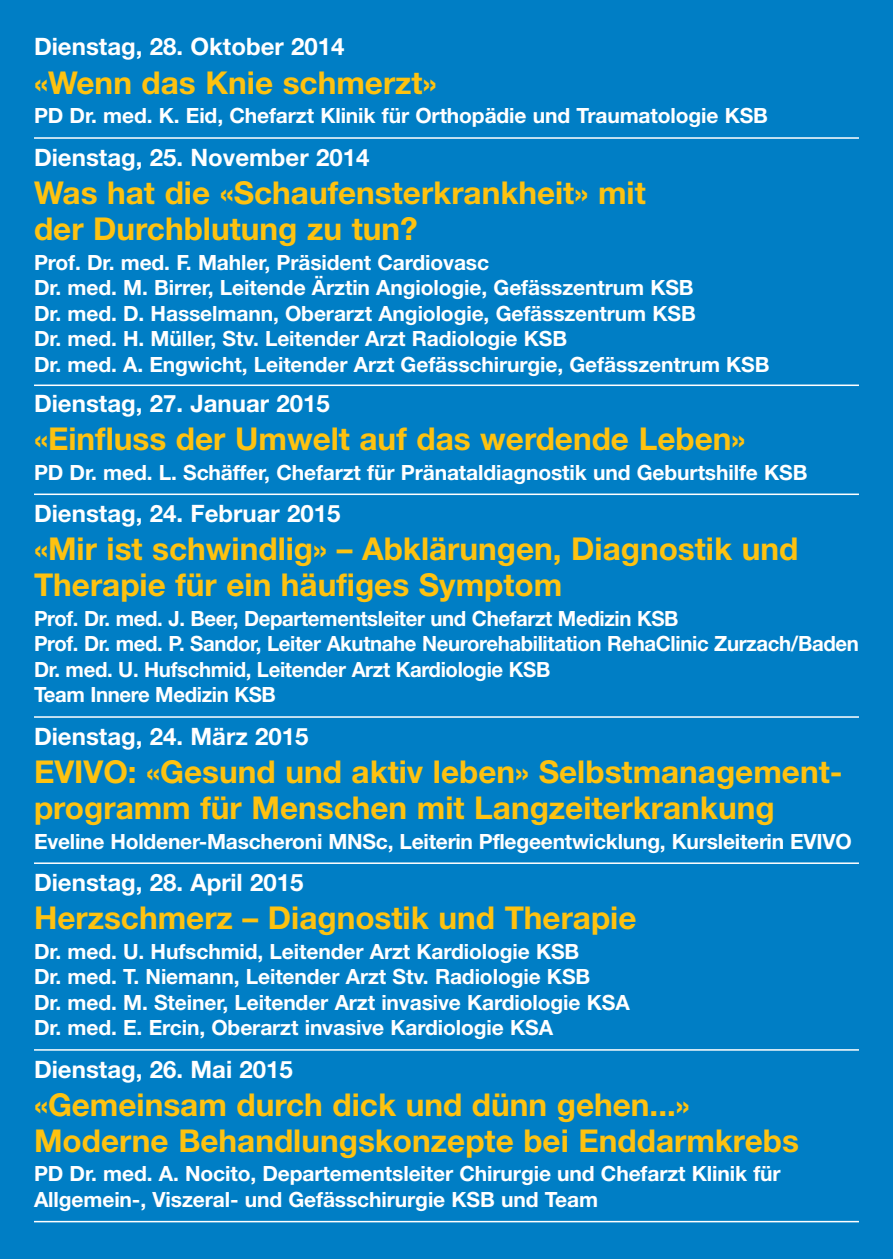
<style>
.page{position:relative;width:893px;height:1259px;background:#007ec5}
.page>*{position:absolute;margin:0;border:0;box-sizing:border-box;transform-origin:0 0}
.t1{font:700 31.5px/36px "Helvetica Neue LT Std";color:#fec210}
.t2{font:700 24px "Helvetica Neue LT Std";color:#fff}
.t3{font:700 21px/25.5px "Helvetica Neue LT Std";letter-spacing:-.005em;color:#fff}
</style>
<div class="page">
<hr style="left:34px;top:137px;width:825px;height:2px;background:#fff">
<hr style="left:34px;top:384px;width:825px;height:2px;background:#fff">
<hr style="left:34px;top:493px;width:825px;height:2px;background:#fff">
<hr style="left:34px;top:716px;width:825px;height:2px;background:#fff">
<hr style="left:34px;top:862px;width:825px;height:2px;background:#fff">
<hr style="left:34px;top:1049px;width:825px;height:1px;background:#fff">
<hr style="left:34px;top:1220px;width:825px;height:2px;background:#fff">
<p class="t2" style="left:34px;top:38px;width:312px">Dienstag, 28. Oktober 2014</p>
<h1 class="t1" style="left:34px;top:67px;width:404px">«Wenn das Knie schmerzt»</h1>
<p class="t3" style="left:34px;top:105px;width:736px">PD Dr. med. K. Eid, Chefarzt Klinik für Orthopädie und Traumatologie KSB</p>
<p class="t2" style="left:34px;top:148px;width:337px">Dienstag, 25. November 2014</p>
<h1 class="t1" style="left:34px;top:177px;width:613px">Was hat die «Schaufensterkrankheit» mit der Durchblutung zu tun?</h1>
<p class="t3" style="left:34px;top:251px;width:737px">Prof. Dr. med. F. Mahler, Präsident Cardiovasc<br>Dr. med. M. Birrer, Leitende Ärztin Angiologie, Gefässzentrum KSB<br>Dr. med. D. Hasselmann, Oberarzt Angiologie, Gefässzentrum KSB<br>Dr. med. H. Müller, Stv. Leitender Arzt Radiologie KSB<br>Dr. med. A. Engwicht, Leitender Arzt Gefässchirurgie, Gefässzentrum KSB</p>
<p class="t2" style="left:34px;top:394px;width:297px">Dienstag, 27. Januar 2015</p>
<h1 class="t1" style="left:34px;top:423px;width:713px">«Einfluss der Umwelt auf das werdende Leben»</h1>
<p class="t3" style="left:34px;top:461px;width:775px">PD Dr. med. L. Schäffer, Chefarzt für Pränataldiagnostik und Geburtshilfe KSB</p>
<p class="t2" style="left:34px;top:505px;width:308px">Dienstag, 24. Februar 2015</p>
<h1 class="t1" style="left:34px;top:533px;width:766px">«Mir ist schwindlig» – Abklärungen, Diagnostik und<br>Therapie für ein häufiges Symptom</h1>
<p class="t3" style="left:34px;top:607px;width:826px">Prof. Dr. med. J. Beer, Departementsleiter und Chefarzt Medizin KSB<br>Prof. Dr. med. P. Sandor, Leiter Akutnahe Neurorehabilitation RehaClinic Zurzach/Baden Dr. med. U. Hufschmid, Leitender Arzt Kardiologie KSB<br>Team Innere Medizin KSB</p>
<p class="t2" style="left:34px;top:727px;width:276px">Dienstag, 24. März 2015</p>
<h1 class="t1" style="left:34px;top:756px;width:810px">EVIVO: «Gesund und aktiv leben» Selbstmanagement&shy;programm für Menschen mit Langzeiterkrankung</h1>
<p class="t3" style="left:34px;top:830px;width:819px">Eveline Holdener-Mascheroni MNSc, Leiterin Pflegeentwicklung, Kursleiterin EVIVO</p>
<p class="t2" style="left:34px;top:873px;width:271px">Dienstag, 28. April 2015</p>
<h1 class="t1" style="left:34px;top:902px;width:604px">Herzschmerz – Diagnostik und Therapie</h1>
<p class="t3" style="left:34px;top:940px;width:597px">Dr. med. U. Hufschmid, Leitender Arzt Kardiologie KSB<br>Dr. med. T. Niemann, Leitender Arzt Stv. Radiologie KSB<br>Dr. med. M. Steiner, Leitender Arzt invasive Kardiologie KSA Dr. med. E. Ercin, Oberarzt invasive Kardiologie KSA</p>
<p class="t2" style="left:34px;top:1060px;width:260px">Dienstag, 26. Mai 2015</p>
<h1 class="t1" style="left:34px;top:1089px;width:766px">«Gemeinsam durch dick und dünn gehen...»<br>Moderne Behandlungskonzepte bei Enddarmkrebs</h1>
<p class="t3" style="left:34px;top:1163px;width:748px">PD Dr. med. A. Nocito, Departementsleiter Chirurgie und Chefarzt Klinik für<br>Allgemein-, Viszeral- und Gefässchirurgie KSB und Team</p>
</div>
